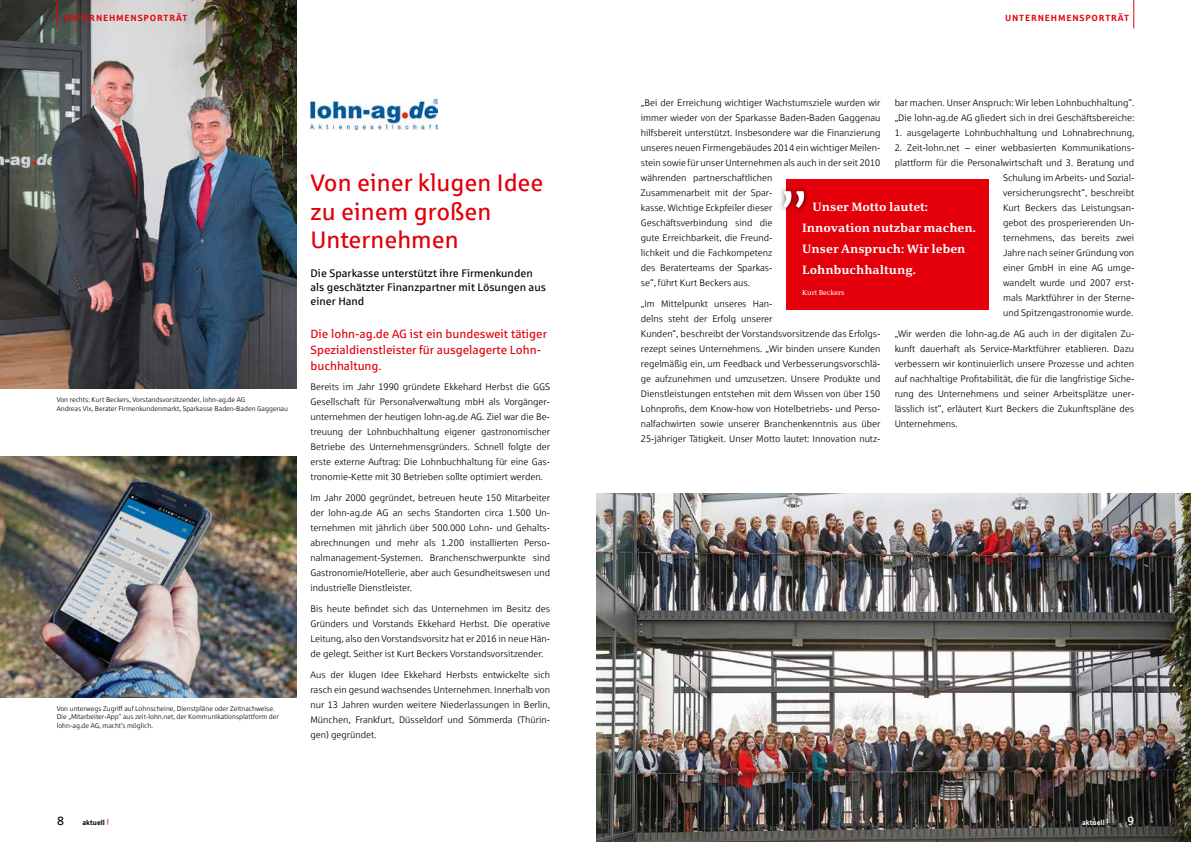
<style>
.page{position:relative;width:1191px;height:842px;background:#fff}
.page>*{position:absolute;margin:0;border:0;box-sizing:border-box;transform-origin:0 0}
.t1{font:75.1px "Sparkasse Lt";color:#fff}
.t2{font:24px/28.8px "Sparkasse Rg";color:#e3000b}
.t3{font:12px/16px "Sparkasse Rg";color:#e3000b}
.t4{font:700 12px/21px "Sparkasse Serif";color:#fff}
.t5{font:12px "Sparkasse Rg";color:#000}
.t6{font:12px "Sparkasse Rg";color:#fff}
.t7{font:11px/14px "Sparkasse Rg";color:#000}
.t8{font:9.5px/15px "Sparkasse Lt";color:#000;text-align:justify}
.t9{font:700 9px "Sparkasse Rg";letter-spacing:.09em;color:#e3000b}
.t10{font:7px/8.4px "Sparkasse Lt";color:#000}
.t11{font:7px "Sparkasse Serif";color:#fff}
.t12{font:700 7px "Sparkasse Rg";color:#000}
.t13{font:700 7px "Sparkasse Rg";color:#fff}
.s1{color:#e3000b}
</style>
<div class="page">
<svg style="left:1133px;top:0;width:1px;height:28px"></svg>
<img style="left:596px;top:494px;width:595px;height:348px">
<img style="left:0;top:0;width:296px;height:389px">
<svg style="left:57px;top:0;width:1px;height:28px"></svg>
<img style="left:310px;top:99px;width:128px;height:30px">
<img style="left:0;top:456px;width:296px;height:241px">
<div style="left:786px;top:179px;width:203px;height:131px;background:#e3000b"></div>
<div style="left:777px;top:185px;width:33px;height:28px;background:#000;opacity:.75"></div>
<p class="t9" style="left:63px;top:12px;width:125px">UNTERNEHMENSPORTRÄT</p>
<p class="t10" style="left:57px;top:396px;width:233px">Von rechts: Kurt Beckers, Vorstandsvorsitzender, lohn-ag.de AG<br>Andreas Vix, Berater Firmenkundenmarkt, Sparkasse Baden-Baden Gaggenau</p>
<p class="t10" style="left:57px;top:704px;width:224px">Von unterwegs Zugriff auf Lohnscheine, Dienstpläne oder Zeitnachweise.<br>Die „Mitarbeiter-App“ aus zeit-lohn.net, der Kommunikationsplattform der lohn-ag.de AG, macht’s möglich.</p>
<h2 class="t2" style="left:310px;top:167px;width:234px">Von einer klugen Idee zu einem großen<br>Unternehmen</h2>
<p class="t7" style="left:310px;top:265px;width:237px">Die Sparkasse unterstützt ihre Firmenkunden als geschätzter Finanzpartner mit Lösungen aus einer Hand</p>
<p class="t3" style="left:310px;top:325px;width:238px">Die lohn-ag.de AG ist ein bundesweit tätiger<br>Spezialdienstleister für ausgelagerte Lohn&shy;buchhaltung.</p>
<p class="t8" style="left:310px;top:379px;width:241px">Bereits im Jahr 1990 gründete Ekkehard Herbst die GGS Gesellschaft für Personalverwaltung mbH als Vorgänger&shy;unternehmen der heutigen lohn-ag.de AG. Ziel war die Be&shy;treuung der Lohnbuchhaltung eigener gastronomischer Betriebe des Unternehmensgründers. Schnell folgte der erste externe Auftrag: Die Lohnbuchhaltung für eine Gas&shy;tronomie-Kette mit 30 Betrieben sollte optimiert werden.</p>
<p class="t8" style="left:310px;top:490px;width:241px">Im Jahr 2000 gegründet, betreuen heute 150 Mitarbeiter der lohn-ag.de AG an sechs Standorten circa 1.500 Un&shy;ternehmen mit jährlich über 500.000 Lohn- und Gehalts&shy;abrechnungen und mehr als 1.200 installierten Perso&shy;nalmanagement-Systemen. Branchenschwerpunkte sind Gastronomie/Hotellerie, aber auch Gesundheitswesen und industrielle Dienstleister.</p>
<p class="t8" style="left:310px;top:601px;width:241px">Bis heute befindet sich das Unternehmen im Besitz des Gründers und Vorstands Ekkehard Herbst. Die operative Leitung, also den Vorstandsvorsitz hat er 2016 in neue Hän&shy;de gelegt. Seither ist Kurt Beckers Vorstandsvorsitzender.</p>
<p class="t8" style="left:310px;top:666px;width:241px">Aus der klugen Idee Ekkehard Herbsts entwickelte sich rasch ein gesund wachsendes Unternehmen. Innerhalb von nur 13 Jahren wurden weitere Niederlassungen in Berlin, München, Frankfurt, Düsseldorf und Sömmerda (Thürin&shy;gen) gegründet.</p>
<p class="t9" style="left:1005px;top:12px;width:125px">UNTERNEHMENSPORTRÄT</p>
<p class="t8" style="left:894px;top:95px;width:241px">bar machen. Unser Anspruch: Wir leben Lohnbuchhaltung“. „Die lohn-ag.de AG gliedert sich in drei Geschäftsbereiche:</p>
<p class="t8" style="left:894px;top:125px;width:241px">1. ausgelagerte Lohnbuchhaltung und Lohnabrechnung,</p>
<p class="t8" style="left:894px;top:140px;width:241px;text-align:right">2. Zeit-lohn.net – einer webbasierten Kommunikations&shy;plattform für die Personalwirtschaft und 3. Beratung und Schulung im Arbeits- und Sozial-<br>versicherungsrecht“, beschreibt<br>Kurt Beckers das Leistungsan-<br>gebot des prosperierenden Un-<br>ternehmens, das bereits zwei<br>Jahre nach seiner Gründung von<br>einer GmbH in eine AG umge-<br>wandelt wurde und 2007 erst-<br>mals Marktführer in der Sterne-<br>und Spitzengastronomie wurde.</p>
<p class="t8" style="left:894px;top:326px;width:241px">„Wir werden die lohn-ag.de AG auch in der digitalen Zu&shy;kunft dauerhaft als Service-Marktführer etablieren. Dazu verbessern wir kontinuierlich unsere Prozesse und achten auf nachhaltige Profitabilität, die für die langfristige Siche&shy;rung des Unternehmens und seiner Arbeitsplätze uner&shy;lässlich ist“, erläutert Kurt Beckers die Zukunftspläne des Unternehmens.</p>
<p class="t8" style="left:641px;top:95px;width:241px;text-align:left">„Bei der Erreichung wichtiger Wachstumsziele wurden wir immer wieder von der Sparkasse Baden-Baden Gaggenau hilfsbereit unterstützt. Insbesondere war die Finanzierung unseres neuen Firmengebäudes 2014 ein wichtiger Meilen&shy;stein sowie für unser Unternehmen als auch in der seit 2010 währenden partnerschaftlichen<br>Zusammenarbeit mit der Spar-<br>kasse. Wichtige Eckpfeiler dieser<br>Geschäftsverbindung sind die<br>gute Erreichbarkeit, die Freund-<br>lichkeit und die Fachkompetenz<br>des Beraterteams der Sparkas-<br>se“, führt Kurt Beckers aus.</p>
<p class="t8" style="left:641px;top:296px;width:241px;text-align:left">„Im Mittelpunkt unseres Han-<br>delns steht der Erfolg unserer<br>Kunden“, beschreibt der Vorstandsvorsitzende das Erfolgs&shy;rezept seines Unternehmens. „Wir binden unsere Kunden regelmäßig ein, um Feedback und Verbesserungsvorschlä&shy;ge aufzunehmen und umzusetzen. Unsere Produkte und Dienstleistungen entstehen mit dem Wissen von über 150<br>Lohnprofis, dem Know-how von Hotelbetriebs- und Perso&shy;nalfachwirten sowie unserer Branchenkenntnis aus über 25-jähriger Tätigkeit. Unser Motto lautet: Innovation nutz-</p>
<h1 class="t1" style="left:779px;top:129px;width:30px">„</h1>
<p class="t4" style="left:802px;top:196px;width:175px;text-indent:10px">Unser Motto lautet:<br>Innovation nutzbar machen.<br>Unser Anspruch: Wir leben<br>Lohnbuchhaltung.</p>
<p class="t11" style="left:802px;top:289px;width:44px">Kurt Beckers</p>
<p class="t5" style="left:57px;top:813px;width:8px">8</p>
<p class="t12" style="left:82px;top:818px;width:28px">aktuell <span class="s1">|</span></p>
<p class="t13" style="left:1082px;top:818px;width:28px">aktuell |</p>
<p class="t6" style="left:1127px;top:813px;width:8px">9</p>
</div>
